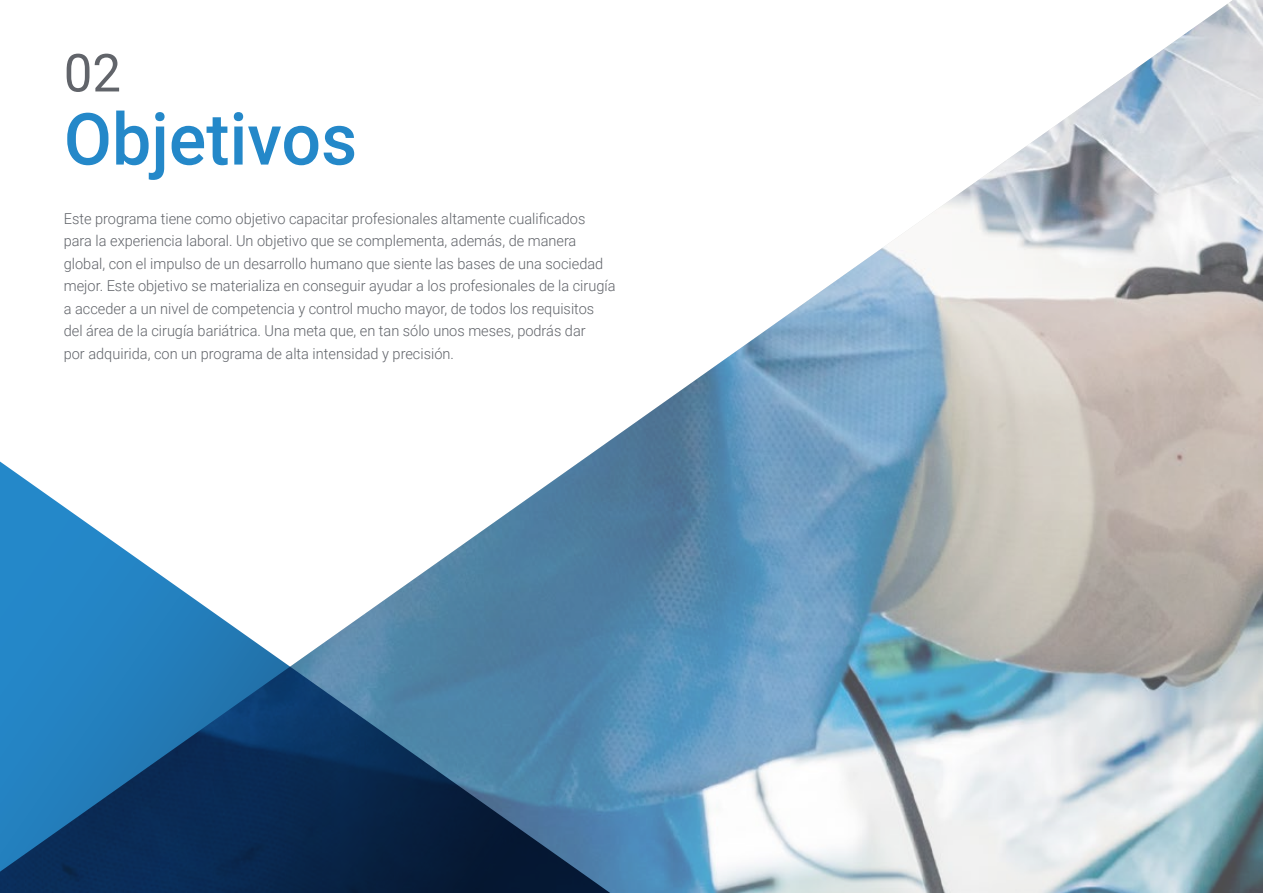
<style>
.page{position:relative;width:1263px;height:893px;background:#fff}
.page>*{position:absolute;margin:0;border:0;box-sizing:border-box;transform-origin:0 0}
.t1{font:500 72px "Roboto";color:#2488c9}
.t2{font:52.5px "Roboto";color:#61646a}
.t3{font:300 15px/22.5px "Roboto";color:#61646a}
</style>
<div class="page">
<img style="left:602px;top:0;width:661px;height:893px">
<svg style="left:0;top:446px;width:640px;height:447px"></svg>
<h2 class="t2" style="left:64px;top:36px;width:59px">02</h2>
<h1 class="t1" style="left:64px;top:89px;width:295px">Objetivos</h1>
<p class="t3" style="left:64px;top:207px;width:553px">Este programa tiene como objetivo capacitar profesionales altamente cualificados para la experiencia laboral. Un objetivo que se complementa, además, de manera global, con el impulso de un desarrollo humano que siente las bases de una sociedad mejor. Este objetivo se materializa en conseguir ayudar a los profesionales de la cirugía a acceder a un nivel de competencia y control mucho mayor, de todos los requisitos del área de la cirugía bariátrica. Una meta que, en tan sólo unos meses, podrás dar<br>por adquirida, con un programa de alta intensidad y precisión.</p>
</div>
